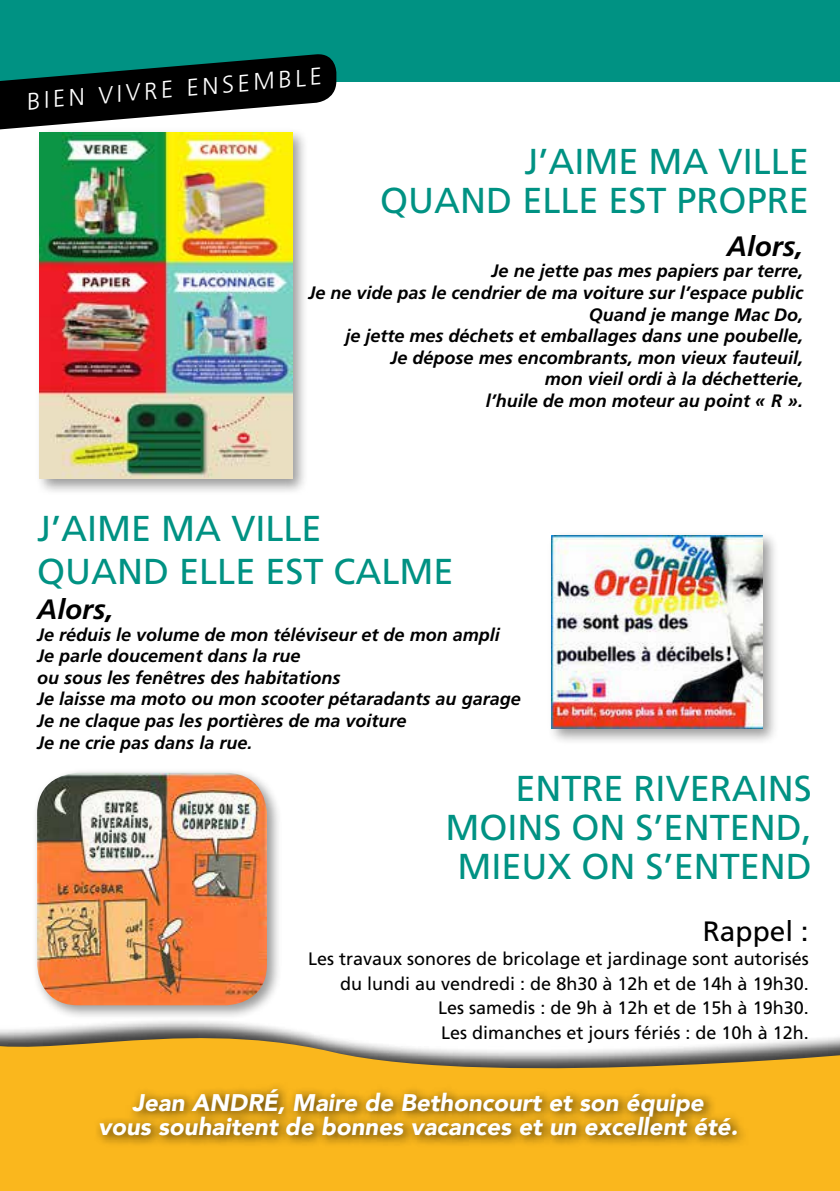
<style>
.page{position:relative;width:840px;height:1191px;background:#fff}
.page>*{position:absolute;margin:0;border:0;box-sizing:border-box;transform-origin:0 0}
.t1{font:36px/38.8px "Frutiger";color:#009283;text-align:right}
.t2{font:italic 700 28px "Frutiger";color:#000}
.t3{font:28px "Frutiger";color:#000}
.t4{font:italic 900 24px/24.4px "Avenir";color:#fff;text-align:center}
.t5{font:300 24px "Frutiger";color:#fff}
.t6{font:italic 700 18px/21.6px "Frutiger";color:#000}
.t7{font:18px/24.4px "Frutiger";color:#000;text-align:right}
</style>
<div class="page">
<svg style="left:0;top:1021px;width:839px;height:170px;fill:#fab71d"></svg>
<div style="left:32px;top:768px;width:250px;height:252px;background:#000;opacity:.4"></div>
<img style="left:37px;top:773px;width:230px;height:232px">
<div style="left:546px;top:530px;width:232px;height:215px;background:#000;opacity:.4"></div>
<img style="left:551px;top:535px;width:210px;height:193px">
<div style="left:35px;top:127px;width:273px;height:368px;background:#000;opacity:.4"></div>
<img style="left:40px;top:150px;width:252px;height:329px">
<div style="left:0;top:0;width:839px;height:81px;background:#009283"></div>
<svg style="left:0;top:54px;width:336px;height:96px"></svg>
<div style="left:93px;top:1081px;width:655px;height:67px;background:#000;opacity:.75"></div>
<h3 class="t5" style="left:25px;top:88px;width:297px;rotate:-5deg">BIEN VIVRE ENSEMBLE</h3>
<h1 class="t1" style="left:380px;top:142px;width:430px">J’AIME MA VILLE<br>QUAND ELLE EST PROPRE</h1>
<h2 class="t2" style="left:726px;top:229px;width:78px">Alors,</h2>
<p class="t6" style="left:308px;top:260px;width:496px;text-align:right">Je ne jette pas mes papiers par terre,<br>Je ne vide pas le cendrier de ma voiture sur l’espace public Quand je mange Mac Do,<br>je jette mes déchets et emballages dans une poubelle,<br>Je dépose mes encombrants, mon vieux fauteuil,<br>mon vieil ordi à la déchetterie,<br>l’huile de mon moteur au point « R ».</p>
<h1 class="t1" style="left:37px;top:506px;width:418px;line-height:43.2px;text-align:left">J’AIME MA VILLE<br>QUAND ELLE EST CALME</h1>
<h2 class="t2" style="left:37px;top:593px;width:78px">Alors,</h2>
<p class="t6" style="left:37px;top:623px;width:485px">Je réduis le volume de mon téléviseur et de mon ampli Je parle doucement dans la rue<br>ou sous les fenêtres des habitations<br>Je laisse ma moto ou mon scooter pétaradants au garage Je ne claque pas les portières de ma voiture<br>Je ne crie pas dans la rue.</p>
<h1 class="t1" style="left:445px;top:768px;width:368px">ENTRE RIVERAINS<br>MOINS ON S’ENTEND,<br>MIEUX ON S’ENTEND</h1>
<h2 class="t3" style="left:702px;top:914px;width:107px">Rappel :</h2>
<p class="t7" style="left:308px;top:946px;width:502px">Les travaux sonores de bricolage et jardinage sont autorisés du lundi au vendredi : de 8h30 à 12h et de 14h à 19h30.<br>Les samedis : de 9h à 12h et de 15h à 19h30.<br>Les dimanches et jours fériés : de 10h à 12h.</p>
<h3 class="t4" style="left:98px;top:1089px;width:641px">Jean ANDRÉ, Maire de Bethoncourt et son équipe<br>vous souhaitent de bonnes vacances et un excellent été.</h3>
</div>
